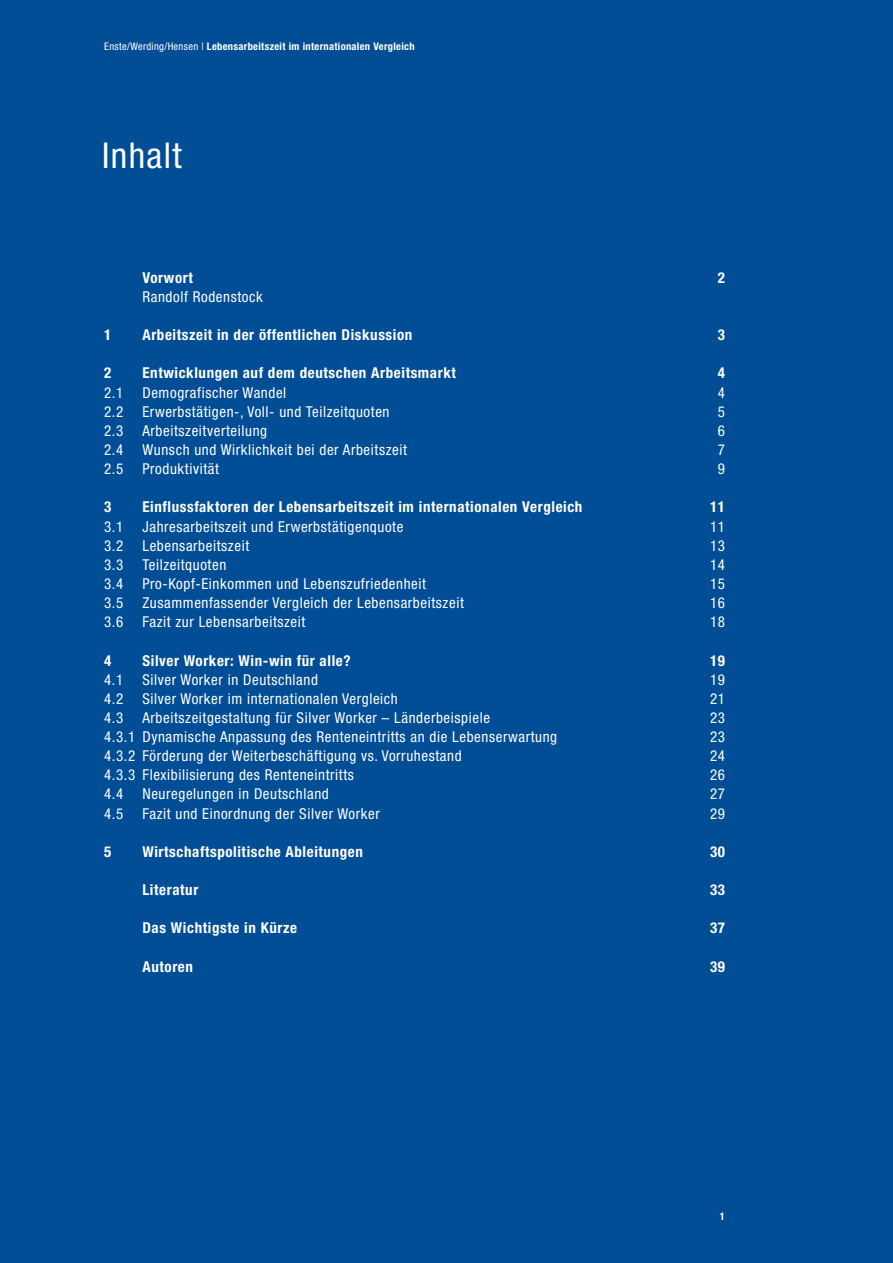
<style>
.page{position:relative;width:893px;height:1263px;background:#014d96}
.page>*{position:absolute;margin:0;border:0;box-sizing:border-box;transform-origin:0 0}
.IHV_Head_condensed{font:condensed 35.7px "Helvetica Neue LT Std";letter-spacing:.04em;color:#fff}
.IHV_condensed{font:condensed 15px "Helvetica Neue LT Std";letter-spacing:.04em;color:#fff}
.t1{font:700 condensed 15px "Helvetica Neue LT Std";letter-spacing:.04em;color:#fff}
.Seitenzahl_dunkel{font:700 condensed 10.5px "Helvetica Neue LT Std";letter-spacing:.03em;color:#fff}
.s1{font-weight:400}
</style>
<div class="page">
<p class="Seitenzahl_dunkel" style="left:104px;top:40px;width:312px"><span class="s1">Enste/Werding/Hensen |</span> Lebensarbeitszeit im internationalen Vergleich</p>
<p class="IHV_Head_condensed" style="left:102px;top:135px;width:81px">Inhalt</p>
<p class="t1" style="left:142px;top:268px;width:52px">Vorwort</p>
<p class="t1" style="left:718px;top:268px;width:9px">2</p>
<p class="IHV_condensed" style="left:142px;top:288px;width:122px">Randolf Rodenstock</p>
<p class="t1" style="left:104px;top:326px;width:9px">1</p>
<p class="t1" style="left:142px;top:326px;width:271px">Arbeitszeit in der öffentlichen Diskussion</p>
<p class="t1" style="left:718px;top:326px;width:9px">3</p>
<p class="t1" style="left:104px;top:364px;width:9px">2</p>
<p class="t1" style="left:142px;top:364px;width:315px">Entwicklungen auf dem deutschen Arbeitsmarkt</p>
<p class="t1" style="left:718px;top:364px;width:9px">4</p>
<p class="IHV_condensed" style="left:104px;top:384px;width:21px">2.1</p>
<p class="IHV_condensed" style="left:142px;top:384px;width:145px">Demografischer Wandel</p>
<p class="IHV_condensed" style="left:718px;top:384px;width:9px">4</p>
<p class="IHV_condensed" style="left:104px;top:403px;width:21px">2.2</p>
<p class="IHV_condensed" style="left:142px;top:403px;width:249px">Erwerbstätigen-, Voll- und Teilzeitquoten</p>
<p class="IHV_condensed" style="left:718px;top:403px;width:9px">5</p>
<p class="IHV_condensed" style="left:104px;top:422px;width:21px">2.3</p>
<p class="IHV_condensed" style="left:142px;top:422px;width:126px">Arbeitszeitverteilung</p>
<p class="IHV_condensed" style="left:718px;top:422px;width:9px">6</p>
<p class="IHV_condensed" style="left:104px;top:441px;width:21px">2.4</p>
<p class="IHV_condensed" style="left:142px;top:441px;width:266px">Wunsch und Wirklichkeit bei der Arbeitszeit</p>
<p class="IHV_condensed" style="left:718px;top:441px;width:9px">7</p>
<p class="IHV_condensed" style="left:104px;top:460px;width:21px">2.5</p>
<p class="IHV_condensed" style="left:142px;top:460px;width:78px">Produktivität</p>
<p class="IHV_condensed" style="left:718px;top:460px;width:9px">9</p>
<p class="t1" style="left:104px;top:498px;width:9px">3</p>
<p class="t1" style="left:142px;top:498px;width:441px">Einflussfaktoren der Lebensarbeitszeit im internationalen Vergleich</p>
<p class="t1" style="left:710px;top:498px;width:16px">11</p>
<p class="IHV_condensed" style="left:104px;top:518px;width:21px">3.1</p>
<p class="IHV_condensed" style="left:142px;top:518px;width:262px">Jahresarbeitszeit und Erwerbstätigenquote</p>
<p class="IHV_condensed" style="left:710px;top:518px;width:16px">11</p>
<p class="IHV_condensed" style="left:104px;top:537px;width:21px">3.2</p>
<p class="IHV_condensed" style="left:142px;top:537px;width:108px">Lebensarbeitszeit</p>
<p class="IHV_condensed" style="left:710px;top:537px;width:16px">13</p>
<p class="IHV_condensed" style="left:104px;top:556px;width:21px">3.3</p>
<p class="IHV_condensed" style="left:142px;top:556px;width:85px">Teilzeitquoten</p>
<p class="IHV_condensed" style="left:710px;top:556px;width:16px">14</p>
<p class="IHV_condensed" style="left:104px;top:575px;width:21px">3.4</p>
<p class="IHV_condensed" style="left:142px;top:575px;width:285px">Pro-Kopf-Einkommen und Lebenszufriedenheit</p>
<p class="IHV_condensed" style="left:710px;top:575px;width:16px">15</p>
<p class="IHV_condensed" style="left:104px;top:594px;width:21px">3.5</p>
<p class="IHV_condensed" style="left:142px;top:594px;width:323px">Zusammenfassender Vergleich der Lebensarbeitszeit</p>
<p class="IHV_condensed" style="left:710px;top:594px;width:16px">16</p>
<p class="IHV_condensed" style="left:104px;top:613px;width:21px">3.6</p>
<p class="IHV_condensed" style="left:142px;top:613px;width:164px">Fazit zur Lebensarbeitszeit</p>
<p class="IHV_condensed" style="left:710px;top:613px;width:16px">18</p>
<p class="t1" style="left:104px;top:651px;width:9px">4</p>
<p class="t1" style="left:142px;top:651px;width:210px">Silver Worker: Win-win für alle?</p>
<p class="t1" style="left:710px;top:651px;width:16px">19</p>
<p class="IHV_condensed" style="left:104px;top:671px;width:21px">4.1</p>
<p class="IHV_condensed" style="left:142px;top:671px;width:177px">Silver Worker in Deutschland</p>
<p class="IHV_condensed" style="left:710px;top:671px;width:16px">19</p>
<p class="IHV_condensed" style="left:104px;top:690px;width:21px">4.2</p>
<p class="IHV_condensed" style="left:142px;top:690px;width:257px">Silver Worker im internationalen Vergleich</p>
<p class="IHV_condensed" style="left:710px;top:690px;width:16px">21</p>
<p class="IHV_condensed" style="left:104px;top:709px;width:21px">4.3</p>
<p class="IHV_condensed" style="left:142px;top:709px;width:349px">Arbeitszeitgestaltung für Silver Worker – Länderbeispiele</p>
<p class="IHV_condensed" style="left:710px;top:709px;width:16px">23</p>
<p class="IHV_condensed" style="left:104px;top:728px;width:455px">4.3.1 Dynamische Anpassung des Renteneintritts an die Lebenserwartung</p>
<p class="IHV_condensed" style="left:710px;top:728px;width:16px">23</p>
<p class="IHV_condensed" style="left:104px;top:747px;width:359px">4.3.2 Förderung der Weiterbeschäftigung vs. Vorruhestand</p>
<p class="IHV_condensed" style="left:710px;top:747px;width:16px">24</p>
<p class="IHV_condensed" style="left:104px;top:766px;width:251px">4.3.3 Flexibilisierung des Renteneintritts</p>
<p class="IHV_condensed" style="left:710px;top:766px;width:16px">26</p>
<p class="IHV_condensed" style="left:104px;top:785px;width:21px">4.4</p>
<p class="IHV_condensed" style="left:142px;top:785px;width:188px">Neuregelungen in Deutschland</p>
<p class="IHV_condensed" style="left:710px;top:785px;width:16px">27</p>
<p class="IHV_condensed" style="left:104px;top:805px;width:21px">4.5</p>
<p class="IHV_condensed" style="left:142px;top:805px;width:239px">Fazit und Einordnung der Silver Worker</p>
<p class="IHV_condensed" style="left:710px;top:805px;width:16px">29</p>
<p class="t1" style="left:104px;top:842px;width:9px">5</p>
<p class="t1" style="left:142px;top:842px;width:222px">Wirtschaftspolitische Ableitungen</p>
<p class="t1" style="left:710px;top:842px;width:16px">30</p>
<p class="t1" style="left:142px;top:881px;width:57px">Literatur</p>
<p class="t1" style="left:710px;top:881px;width:16px">33</p>
<p class="t1" style="left:142px;top:919px;width:156px">Das Wichtigste in Kürze</p>
<p class="t1" style="left:710px;top:919px;width:16px">37</p>
<p class="t1" style="left:142px;top:957px;width:52px">Autoren</p>
<p class="t1" style="left:710px;top:957px;width:16px">39</p>
<p class="Seitenzahl_dunkel" style="left:720px;top:1210px;width:7px">1</p>
</div>
